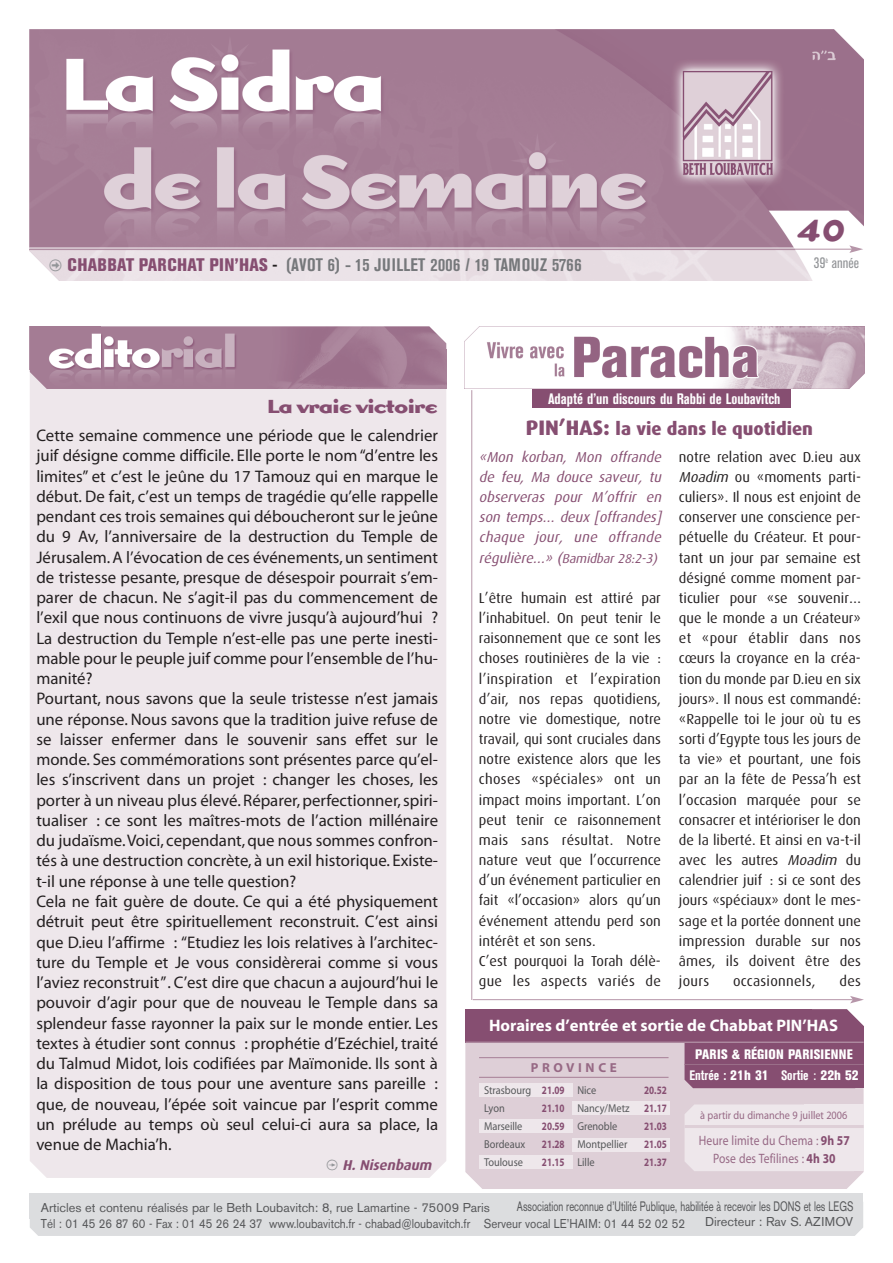
<style>
.page{position:relative;width:893px;height:1263px;background:#fff}
.page>*{position:absolute;margin:0;border:0;box-sizing:border-box;transform-origin:0 0}
.t1{font:700 33px "Dogma Script";color:#864e71}
.t2{font:700 21px "Dogma";color:#864e71}
.t3{font:700 condensed 18px "Akzidenz Grotesk BE";letter-spacing:.015em;color:#76787b}
.t4{font:800 18px "Dax";color:#864e71}
.t5{font:16.8px/20.2px "Myriad";color:#231f20}
.t6{font:700 16.65px "Myriad";color:#fff}
.t7{font:700 condensed 15px "Akzidenz Grotesk BE";color:#fff}
.t8{font:condensed 15px "Akzidenz Grotesk BE";color:#939598}
.t9{font:14.4px/20.1px "Dax";color:#231f20}
.t10{font:italic 14.4px/20.1px "Dax";color:#864e71;text-align:justify}
.t11{font:14.4px "Dax";letter-spacing:.02em;color:#231f20}
.t12{font:italic 700 14.25px "Dax";color:#864e71}
.t13{font:800 condensed 13.65px/21.1px "Akzidenz Grotesk BE";letter-spacing:.02em;color:#fff;text-align:center}
.t14{font:13.65px/18.1px "Myriad";letter-spacing:.01em;color:#976985;text-align:center;scale:.86 1}
.t15{font:13.5px "Akzidenz Grotesk";color:#57585a;scale:.7 1}
.t16{font:700 13.05px "Myriad";letter-spacing:.275em;color:#976985}
.t17{font:italic 12.9px "Dax";color:#864e71}
.t18{font:12.75px/15.3px "Akzidenz Grotesk BE";color:#57585a}
.t19{font:11.4px/18px "Myriad";color:#57585a;scale:.91 1}
.t20{font:700 11.4px/18.1px "Myriad";color:#864e71;text-align:justify;scale:.8 1}
.t21{font:11.25px "Myriad";color:#976985;scale:.91 1}
.s1{font-family:"Fleches Left Right";font-weight:400;font-stretch:normal;font-size:15px;color:#939598}
.s2{font-weight:800;color:#864e71}
.s3{font-weight:800;font-size:15px;color:#231f20}
.s4{font-family:"Fleches Left Right";font-weight:400;font-style:normal;font-size:13.5px;color:#939598}
.s5{font-size:21px}
.s6{font-size:14.4px}
.s7{font-style:italic}
.s8{font-weight:700}
.s9{font-weight:400;font-stretch:normal}
.s10{font-weight:700;color:#864e71}
</style>
<div class="page">
<div style="left:533px;top:374px;width:258px;height:34px;background:#864e71"></div>
<div style="left:30px;top:389px;width:416px;height:789px;background:#eee7eb"></div>
<img style="left:30px;top:30px;width:833px;height:251px">
<hr style="left:30px;top:249px;width:822px;height:1px;background:#b696a9">
<svg style="left:849px;top:245px;width:14px;height:8px"></svg>
<img style="left:30px;top:326px;width:416px;height:63px">
<img style="left:30px;top:326px;width:70px;height:43px">
<img style="left:409px;top:349px;width:37px;height:40px">
<div style="left:30px;top:1219px;width:833px;height:17px;background:#dcdddf"></div>
<div style="left:30px;top:1193px;width:833px;height:26px;background:#dcdddf"></div>
<img style="left:465px;top:326px;width:399px;height:63px">
<hr style="left:471px;top:390px;width:1px;height:610px;background:#b696a9">
<hr style="left:473px;top:999px;width:380px;height:1px;background:#b696a9">
<svg style="left:850px;top:996px;width:14px;height:7px"></svg>
<div style="left:465px;top:1088px;width:399px;height:101px;background:#decfd7"></div>
<div style="left:684px;top:1104px;width:120px;height:67px;background:#eee7eb"></div>
<svg style="left:465px;top:1009px;width:399px;height:79px;background:#a37892"></svg>
<div style="left:831px;top:1032px;width:33px;height:56px;background:#864e71"></div>
<div style="left:804px;top:1104px;width:60px;height:67px;background:#eee7eb"></div>
<hr style="left:684px;top:1125px;width:180px;height:3px;background:#decfd7">
<hr style="left:465px;top:1041px;width:399px;height:2px;background:#b696a9">
<hr style="left:479px;top:1077px;width:189px;height:1px;background:#a67f96">
<hr style="left:479px;top:1057px;width:189px;height:1px;background:#a67f96">
<div style="left:479px;top:1083px;width:93px;height:14px;background:#eee7eb"></div>
<div style="left:572px;top:1101px;width:98px;height:14px;background:#eee7eb"></div>
<div style="left:572px;top:1138px;width:98px;height:13px;background:#eee7eb"></div>
<div style="left:479px;top:1119px;width:93px;height:14px;background:#eee7eb"></div>
<div style="left:479px;top:1155px;width:93px;height:14px;background:#eee7eb"></div>
<hr style="left:684px;top:1064px;width:180px;height:1px;background:#9b708a">
<p class="t3" style="left:49px;top:258px;width:534px"><span class="s1">h</span> <span class="s2">CHABBAT PARCHAT PIN’HAS</span> <span class="s3">-</span> (AVOT 6) - 15 JUILLET 2006 / 19 TAMOUZ 5766</p>
<h1 class="t1" style="left:797px;top:210px;width:50px">40</h1>
<p class="t8" style="left:814px;top:258px;width:47px">39<sup>è</sup> année</p>
<p class="t2" style="left:267px;top:393px;width:171px">La vraie victoire</p>
<p class="t5" style="left:36px;top:427px;width:403px">Cette semaine commence une période que le calendrier juif désigne comme difficile. Elle porte le nom “d’entre les limites” et c’est le jeûne du 17 Tamouz qui en marque le début. De fait, c’est un temps de tragédie qu’elle rappelle pendant ces trois semaines qui déboucheront sur le jeûne du 9 Av, l’anniversaire de la destruction du Temple de Jérusalem. A l’évocation de ces événements, un sentiment de tristesse pesante, presque de désespoir pourrait s’em&shy;parer de chacun. Ne s’agit-il pas du commencement de l’exil que nous continuons de vivre jusqu’à aujourd’hui ?<br>La destruction du Temple n’est-elle pas une perte inesti&shy;mable pour le peuple juif comme pour l’ensemble de l’hu&shy;manité?<br>Pourtant, nous savons que la seule tristesse n’est jamais une réponse. Nous savons que la tradition juive refuse de se laisser enfermer dans le souvenir sans effet sur le monde. Ses commémorations sont présentes parce qu’el&shy;les s’inscrivent dans un projet : changer les choses, les porter à un niveau plus élevé. Réparer, perfectionner, spiri&shy;tualiser : ce sont les maîtres-mots de l’action millénaire du judaïsme.Voici, cependant, que nous sommes confron&shy;tés à une destruction concrète, à un exil historique. Existe&shy;t-il une réponse à une telle question?<br>Cela ne fait guère de doute. Ce qui a été physiquement détruit peut être spirituellement reconstruit. C’est ainsi que D.ieu l’affirme : “Etudiez les lois relatives à l’architec&shy;ture du Temple et Je vous considèrerai comme si vous l’aviez reconstruit”. C’est dire que chacun a aujourd’hui le pouvoir d’agir pour que de nouveau le Temple dans sa splendeur fasse rayonner la paix sur le monde entier. Les textes à étudier sont connus : prophétie d’Ezéchiel, traité du Talmud Midot, lois codifiées par Maïmonide. Ils sont à la disposition de tous pour une aventure sans pareille : que, de nouveau, l’épée soit vaincue par l’esprit comme un prélude au temps où seul celui-ci aura sa place, la venue de Machia’h.</p>
<p class="t12" style="left:326px;top:1160px;width:110px"><span class="s4">u</span> H. Nisenbaum</p>
<p class="t7" style="left:548px;top:393px;width:234px">Adapté d’un discours du Rabbi de Loubavitch</p>
<p class="t4" style="left:526px;top:422px;width:289px"><span class="s5">PIN’HAS:</span> la vie dans le quotidien</p>
<p class="t10" style="left:479px;top:448px;width:186px">«Mon korban, Mon offrande de feu, Ma douce saveur, tu observeras pour M’offrir en son temps… deux [offrandes] chaque jour, une offrande</p>
<p class="t17" style="left:479px;top:554px;width:182px"><span class="s6">régulière…» (</span>Bamidbar 28:2-3)</p>
<p class="t9" style="left:479px;top:589px;width:184px">L’être humain est attiré par l’inhabituel. On peut tenir le raisonnement que ce sont les choses routinières de la vie : l’inspiration et l’expiration d’air, nos repas quotidiens, notre vie domestique, notre travail, qui sont cruciales dans notre existence alors que les choses «spéciales» ont un impact moins important. L’on peut tenir ce raisonnement mais sans résultat. Notre nature veut que l’occurrence d’un événement particulier en fait «l’occasion» alors qu’un événement attendu perd son intérêt et son sens.<br>C’est pourquoi la Torah délè&shy;gue les aspects variés de</p>
<p class="t9" style="left:679px;top:448px;width:184px;text-align:justify">notre relation avec D.ieu aux <span class="s7">Moadim</span> ou «moments parti&shy;culiers». Il nous est enjoint de conserver une conscience per&shy;pétuelle du Créateur. Et pour&shy;tant un jour par semaine est désigné comme moment par&shy;ticulier pour «se souvenir… que le monde a un Créateur» et «pour établir dans nos cœurs la croyance en la créa&shy;tion du monde par D.ieu en six jours». Il nous est commandé: «Rappelle toi le jour où tu es sorti d’Egypte tous les jours de ta vie» et pourtant, une fois par an la fête de Pessa’h est l’occasion marquée pour se consacrer et intérioriser le don de la liberté. Et ainsi en va-t-il avec les autres <span class="s7">Moadim</span> du calendrier juif : si ce sont des jours «spéciaux» dont le mes&shy;sage et la portée donnent une impression durable sur nos âmes, ils doivent être des jours</p>
<p class="t11" style="left:733px;top:976px;width:84px">occasionnels,</p>
<p class="t9" style="left:839px;top:973px;width:23px">des</p>
<p class="t6" style="left:489px;top:1019px;width:350px">Horaires d’entrée et sortie de Chabbat PIN’HAS</p>
<p class="t16" style="left:531px;top:1063px;width:88px">PROVINCE</p>
<p class="t19" style="left:484px;top:1082px;width:53px">Strasbourg<br>Lyon<br>Marseille<br>Bordeaux<br>Toulouse</p>
<p class="t20" style="left:542px;top:1081px;width:30px">21.09<br>21.10<br>20.59<br>21.28<br>21.15</p>
<p class="t19" style="left:577px;top:1082px;width:59px">Nice<br>Nancy/Metz<br>Grenoble<br>Montpellier<br>Lille</p>
<p class="t20" style="left:644px;top:1081px;width:30px">20.52<br>21.17<br>21.03<br>21.05<br>21.37</p>
<p class="t13" style="left:689px;top:1045px;width:171px">PARIS &amp; RÉGION PARISIENNE<br><span class="s8">Entrée :</span> 21h 31 <span class="s8">Sortie</span> <span class="s9">:</span> 22h 52</p>
<p class="t21" style="left:700px;top:1111px;width:163px">à partir du dimanche 9 juillet 2006</p>
<p class="t14" style="left:699px;top:1132px;width:177px">Heure limite du Chema : <span class="s10">9h 57<br></span>Pose des Tefilines : <span class="s10">4h 30</span></p>
<p class="t15" style="left:517px;top:1201px;width:482px">Association reconnue d’Utilité Publique, habilitée à recevoir les DONS et les LEGS</p>
<p class="t18" style="left:705px;top:1215px;width:150px">Directeur : Rav S. AZIMOV</p>
<p class="t18" style="left:41px;top:1201px;width:646px">Articles et contenu réalisés par le Beth Loubavitch: 8, rue Lamartine - 75009 Paris<br>Tél : 01 45 26 87 60 - Fax : 01 45 26 24 37 www.loubavitch.fr - chabad@loubavitch.fr Serveur vocal LE’HAIM: 01 44 52 02 52</p>
</div>
